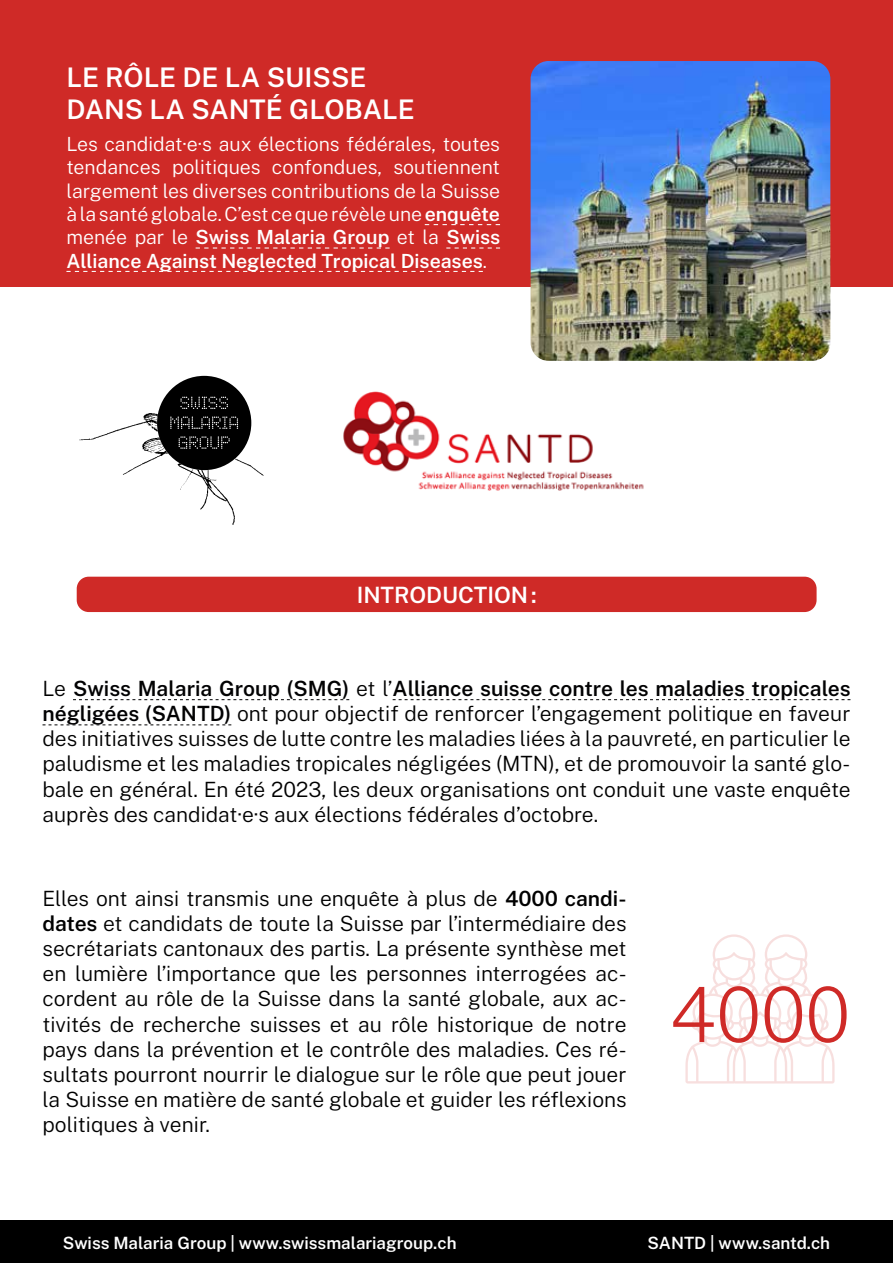
<style>
.page{position:relative;width:893px;height:1263px;background:#fff}
.page>*{position:absolute;margin:0;border:0;box-sizing:border-box;transform-origin:0 0}
.t1{font:200 76.2px "Public Sans";color:#cf2a27}
.t2{font:600 27px/32.4px "Public Sans";color:#fff}
.t3{font:600 22.5px "Public Sans";color:#fff}
.t4{font:300 21px/25.2px "Public Sans";color:#000;text-align:justify}
.t5{font:300 19.5px/23.4px "Public Sans";color:#fff;text-align:justify}
.t6{font:600 16.95px "Public Sans";color:#fff}
.s1{font-weight:600}
.s2{font-weight:600;color:#020203}
</style>
<div class="page">
<div style="left:0;top:0;width:893px;height:286px;background:#cf2a27"></div>
<img style="left:531px;top:61px;width:299px;height:300px">
<svg style="left:425px;top:224px;width:75px;height:1px"></svg>
<svg style="left:196px;top:247px;width:194px;height:2px"></svg>
<svg style="left:446px;top:247px;width:54px;height:2px"></svg>
<svg style="left:66px;top:271px;width:417px;height:1px"></svg>
<img style="left:79px;top:412px;width:185px;height:113px">
<div style="left:157px;top:376px;width:94px;height:94px;background:#000;border-radius:50%"></div>
<svg style="left:179px;top:436px;width:51px;height:13px"></svg>
<svg style="left:170px;top:416px;width:68px;height:13px"></svg>
<svg style="left:180px;top:397px;width:48px;height:12px"></svg>
<img style="left:343px;top:391px;width:301px;height:100px">
<div style="left:77px;top:577px;width:740px;height:35px;background:#cf2a27;border-radius:12px"></div>
<svg style="left:73px;top:699px;width:276px;height:1px"></svg>
<svg style="left:393px;top:699px;width:457px;height:1px"></svg>
<svg style="left:43px;top:724px;width:188px;height:1px"></svg>
<div style="left:0;top:1220px;width:893px;height:43px;background:#000"></div>
<svg style="left:685px;top:934px;width:150px;height:149px"></svg>
<p class="t2" style="left:66px;top:60px;width:350px">LE RÔLE DE LA SUISSE<br>DANS LA SANTÉ GLOBALE</p>
<p class="t5" style="left:66px;top:131px;width:435px">Les candidat·e·s aux élections fédérales, toutes tendances politiques confondues, soutiennent largement les diverses contributions de la Suisse à la santé globale. C’est ce que révèle une <span class="s1">enquête </span>menée par le <span class="s1">Swiss Malaria Group</span> et la <span class="s1">Swiss Alliance Against Neglected Tropical Diseases</span>.</p>
<p class="t3" style="left:357px;top:580px;width:181px">INTRODUCTION:</p>
<p class="t4" style="left:43px;top:675px;width:810px">Le <span class="s2">Swiss Malaria Group (SMG)</span> et l’<span class="s2">Alliance suisse contre les maladies tropicales négligées (SANTD)</span> ont pour objectif de renforcer l’engagement politique en faveur des initiatives suisses de lutte contre les maladies liées à la pauvreté, en particulier le paludisme et les maladies tropicales négligées (MTN), et de promouvoir la santé glo&shy;bale en général. En été 2023, les deux organisations ont conduit une vaste enquête auprès des candidat·e·s aux élections fédérales d’octobre.</p>
<p class="t4" style="left:43px;top:885px;width:586px">Elles ont ainsi transmis une enquête à plus de <span class="s1">4000 candi&shy;dates</span> et candidats de toute la Suisse par l’intermédiaire des secrétariats cantonaux des partis. La présente synthèse met en lumière l’importance que les personnes interrogées ac&shy;cordent au rôle de la Suisse dans la santé globale, aux ac&shy;tivités de recherche suisses et au rôle historique de notre pays dans la prévention et le contrôle des maladies. Ces ré&shy;sultats pourront nourrir le dialogue sur le rôle que peut jouer la Suisse en matière de santé globale et guider les réflexions politiques à venir.</p>
<h1 class="t1" style="left:669px;top:964px;width:182px">4000</h1>
<p class="t6" style="left:63px;top:1231px;width:395px">Swiss Malaria Group | www.swissmalariagroup.ch</p>
<p class="t6" style="left:647px;top:1231px;width:184px">SANTD | www.santd.ch</p>
</div>
